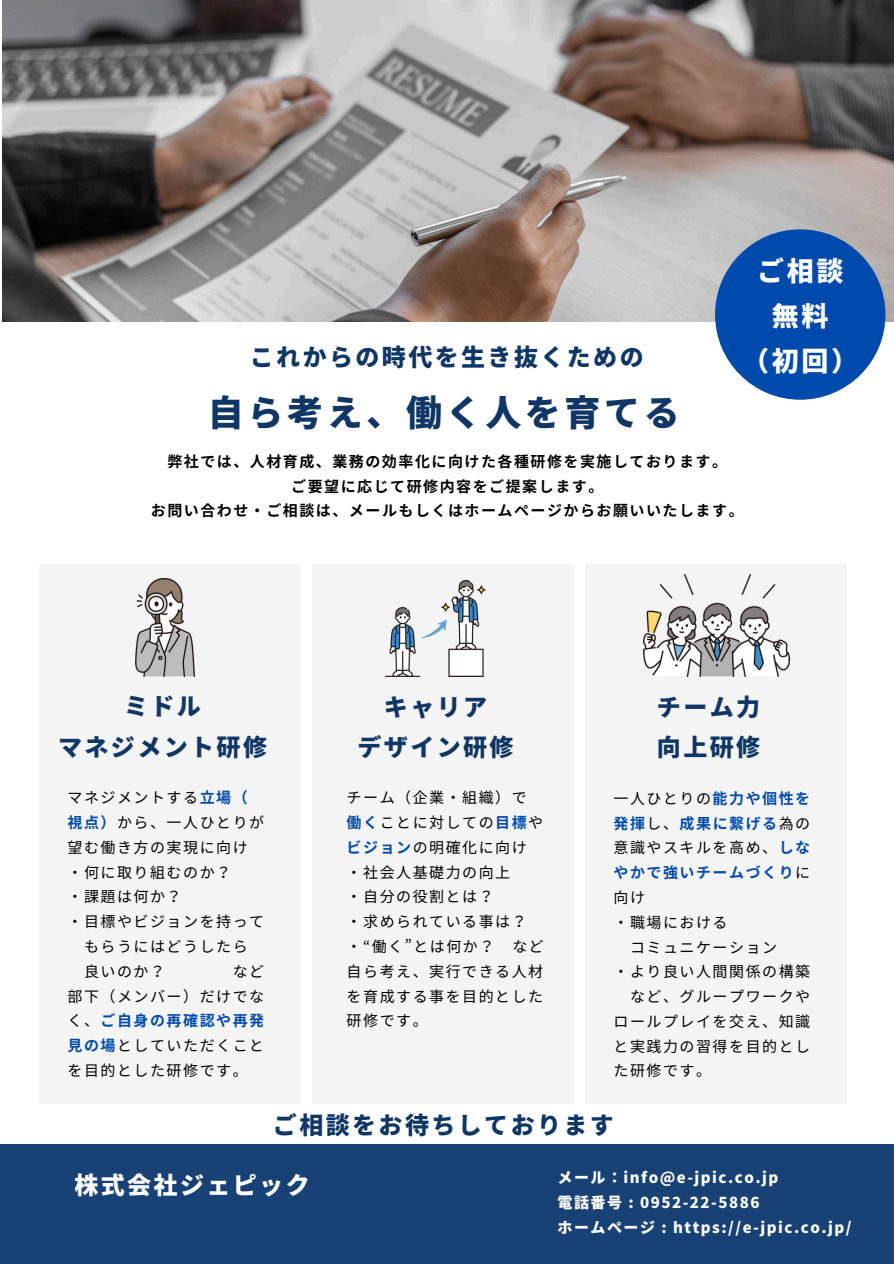
<style>
.page{position:relative;width:894px;height:1264px;background:#fff}
.page>*{position:absolute;margin:0;border:0;box-sizing:border-box;transform-origin:0 0}
.t1{font:900 36px "Noto Sans JP";letter-spacing:.1em;color:#103666}
.t2{font:900 27px/45px "Noto Sans JP";letter-spacing:.1em;color:#fff;text-align:center}
.t3{font:900 24px/40.5px "Noto Sans JP";letter-spacing:.1em;color:#103666;text-align:center}
.t4{font:900 24px "Noto Sans JP";letter-spacing:.1em;color:#fff}
.t5{font:15px/24.8px "Noto Sans JP";letter-spacing:.1em;color:#000;text-align:justify}
.t6{font:700 15px/24.8px "Noto Sans JP";letter-spacing:.1em;color:#000;text-align:center}
.t7{font:900 15px/24.8px "Noto Sans JP";letter-spacing:.1em;color:#fff}
.t8{font:700 15px/24.8px "Noto Sans JP";letter-spacing:.1em;color:#004aad;text-align:justify}
.s1{font-weight:700;color:#004aad}
.s2{font-weight:400;color:#000}
</style>
<div class="page">
<div style="left:0;top:1143px;width:893px;height:120px;background:#184176"></div>
<div style="left:40px;top:564px;width:261px;height:539px;background:#f4f4f4"></div>
<div style="left:313px;top:564px;width:261px;height:539px;background:#f4f4f4"></div>
<div style="left:585px;top:564px;width:261px;height:539px;background:#f4f4f4"></div>
<img style="left:2px;top:0;width:891px;height:321px">
<img style="left:385px;top:580px;width:100px;height:96px">
<img style="left:135px;top:578px;width:60px;height:98px">
<img style="left:643px;top:574px;width:146px;height:102px">
<div style="left:714px;top:229px;width:171px;height:171px;background:#004aad;border-radius:50%"></div>
<p class="t3" style="left:250px;top:336px;width:395px">これからの時代を生き抜くための</p>
<h4 class="t1" style="left:208px;top:384px;width:473px">自ら考え、働く人を育てる</h4>
<p class="t6" style="left:151px;top:448px;width:594px">弊社では、人材育成、業務の効率化に向けた各種研修を実施しております。<br>ご要望に応じて研修内容をご提案します。<br>お問い合わせ・ご相談は、メールもしくはホームページからお願いいたします。</p>
<h3 class="t2" style="left:742px;top:247px;width:118px">ご相談無料<br>（初回）</h3>
<p class="t3" style="left:58px;top:685px;width:210px">ミドル<br>マネジメント研修</p>
<p class="t5" style="left:68px;top:784px;width:181px">マネジメントする<span class="s1">立場（</span></p>
<p class="t5" style="left:68px;top:809px;width:198px"><span class="s1">視点）</span>から、一人ひとりが望む働き方の実現に向け</p>
<p class="t5" style="left:68px;top:859px;width:165px">・何に取り組むのか？</p>
<p class="t5" style="left:68px;top:883px;width:115px">・課題は何か？</p>
<p class="t5" style="left:68px;top:908px;width:198px">・目標やビジョンを持って</p>
<p class="t5" style="left:84px;top:933px;width:165px">もらうにはどうしたら</p>
<h3 class="t5" style="left:84px;top:958px;width:82px">良いのか？</h3>
<h3 class="t5" style="left:232px;top:958px;width:33px">など</h3>
<p class="t5" style="left:68px;top:982px;width:198px">部下（メンバー）だけでなく、<span class="s1">ご自身の再確認や再発見の場</span>としていただくことを目的とした研修です。</p>
<p class="t3" style="left:357px;top:685px;width:157px">キャリア<br>デザイン研修</p>
<p class="t5" style="left:346px;top:784px;width:181px">チーム（企業・組織）で</p>
<p class="t5" style="left:346px;top:809px;width:198px"><span class="s1">働く</span>ことに対しての<span class="s1">目標</span>や<span class="s1">ビジョン</span>の明確化に向け</p>
<p class="t5" style="left:346px;top:859px;width:165px">・社会人基礎力の向上</p>
<p class="t5" style="left:346px;top:883px;width:148px">・自分の役割とは？</p>
<p class="t5" style="left:346px;top:908px;width:181px">・求められている事は？</p>
<h3 class="t5" style="left:346px;top:933px;width:199px">・“働く”とは何か？ など自ら考え、実行できる人材を育成する事を目的とした研修です。</h3>
<p class="t3" style="left:656px;top:685px;width:105px;text-align:left">チーム力向上研修</p>
<p class="t8" style="left:613px;top:785px;width:198px"><span class="s2">一人ひとりの</span>能力や個性を発揮<span class="s2">し、</span>成果に繋げる<span class="s2">為の意識やスキルを高め、</span>しなやかで強いチームづくり<span class="s2">に向け</span></p>
<p class="t5" style="left:613px;top:909px;width:115px">・職場における</p>
<p class="t5" style="left:630px;top:933px;width:148px">コミュニケーション</p>
<p class="t5" style="left:613px;top:958px;width:198px">・より良い人間関係の構築</p>
<h3 class="t5" style="left:613px;top:983px;width:198px;text-indent:16px">など、グループワークやロールプレイを交え、知識と実践力の習得を目的とした研修です。</h3>
<h4 class="t3" style="left:273px;top:1103px;width:342px">ご相談をお待ちしております</h4>
<h3 class="t4" style="left:74px;top:1166px;width:237px">株式会社ジェピック</h3>
<p class="t7" style="left:557px;top:1164px;width:295px">メール：info@e-jpic.co.jp<br>電話番号 : 0952-22-5886<br>ホームページ : https://e-jpic.co.jp/</p>
</div>
